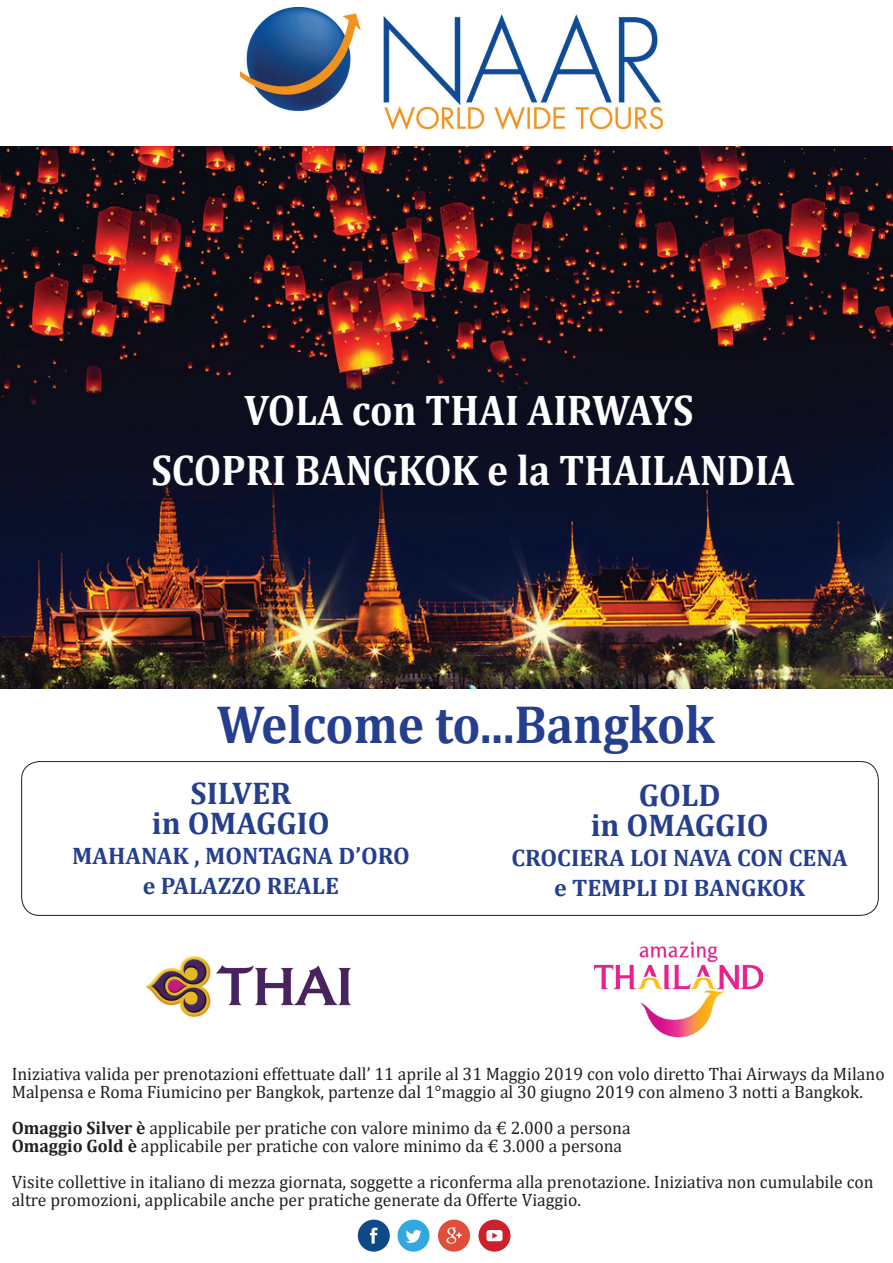
<style>
.page{position:relative;width:893px;height:1263px;background:#fff}
.page>*{position:absolute;margin:0;border:0;box-sizing:border-box;transform-origin:0 0}
.t1{font:700 54px "Cambria";color:#253f8e;scale:.92 1}
.t2{font:700 43.2px/60px "Cambria";color:#fff;text-align:center;scale:.92 1}
.t3{font:700 31.5px/30px "Cambria";color:#253f8e;text-align:center}
.t4{font:700 24px/30px "Cambria";color:#253f8e;text-align:center}
.t5{font:18px/18px "Cambria";color:#231f20}
.s1{font-weight:700}
</style>
<div class="page">
<div style="left:21px;top:761px;width:858px;height:155px;border:1px solid #231f20;border-radius:18px"></div>
<img style="left:240px;top:7px;width:422px;height:123px">
<div style="left:358px;top:1219px;width:32px;height:32px;background:#0f4a87;border-radius:50%"></div>
<svg style="left:370px;top:1227px;width:8px;height:16px"></svg>
<div style="left:397px;top:1219px;width:33px;height:32px;background:#31a9e0;border-radius:50%"></div>
<svg style="left:405px;top:1230px;width:17px;height:13px"></svg>
<div style="left:438px;top:1219px;width:32px;height:32px;background:#de4e3a;border-radius:50%"></div>
<svg style="left:446px;top:1227px;width:16px;height:16px"></svg>
<div style="left:478px;top:1219px;width:32px;height:32px;background:#cd202d;border-radius:50%"></div>
<svg style="left:486px;top:1230px;width:16px;height:11px"></svg>
<img style="left:0;top:147px;width:893px;height:542px">
<img style="left:594px;top:942px;width:168px;height:96px">
<img style="left:145px;top:956px;width:206px;height:61px">
<h2 class="t2" style="left:151px;top:379px;width:701px">VOLA con THAI AIRWAYS<br>SCOPRI BANGKOK e la THAILANDIA</h2>
<h1 class="t1" style="left:217px;top:686px;width:543px">Welcome to...Bangkok</h1>
<h3 class="t3" style="left:152px;top:777px;width:179px">SILVER<br>in OMAGGIO</h3>
<h3 class="t4" style="left:72px;top:840px;width:339px">MAHANAK , MONTAGNA D’ORO e PALAZZO REALE</h3>
<h3 class="t3" style="left:591px;top:779px;width:179px">GOLD<br>in OMAGGIO</h3>
<h3 class="t4" style="left:511px;top:842px;width:338px">CROCIERA LOI NAVA CON CENA e TEMPLI DI BANGKOK</h3>
<p class="t5" style="left:12px;top:1065px;width:874px">Iniziativa valida per prenotazioni effettuate dall’ 11 aprile al 31 Maggio 2019 con volo diretto Thai Airways da Milano<br>Malpensa e Roma Fiumicino per Bangkok, partenze dal 1°maggio al 30 giugno 2019 con almeno 3 notti a Bangkok.</p>
<p class="t5" style="left:12px;top:1119px;width:620px"><span class="s1">Omaggio Silver è</span> applicabile per pratiche con valore minimo da € 2.000 a persona<br><span class="s1">Omaggio Gold è</span> applicabile per pratiche con valore minimo da € 3.000 a persona</p>
<p class="t5" style="left:12px;top:1173px;width:863px">Visite collettive in italiano di mezza giornata, soggette a riconferma alla prenotazione. Iniziativa non cumulabile con altre promozioni, applicabile anche per pratiche generate da Offerte Viaggio.</p>
</div>
